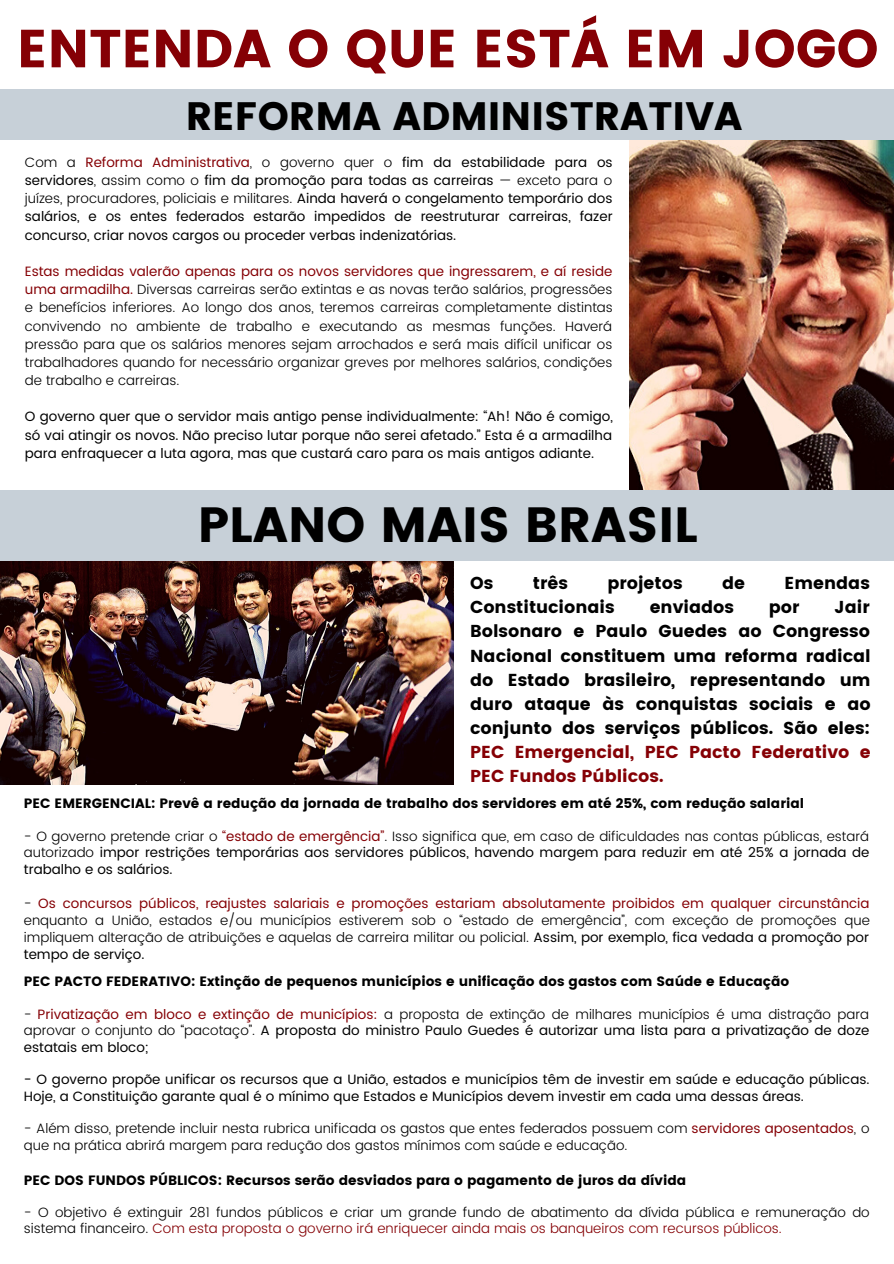
<style>
.page{position:relative;width:894px;height:1264px;background:#fff}
.page>*{position:absolute;margin:0;border:0;box-sizing:border-box;transform-origin:0 0}
.t1{font:53.4px "Poppins";color:#850005}
.t2{font:49.35px "Poppins";color:#000}
.t3{font:39.6px "Poppins";color:#000}
.t4{font:17.25px/24px "Poppins";color:#000;text-align:justify}
.t5{font:17.25px/24px "Poppins";color:#850005}
.t6{font:13.5px/18.1px "Poppins";color:#000;text-align:justify}
.t7{font:300 13.5px/18.1px "Poppins";color:#000;text-align:justify}
.t8{font:13.5px "Poppins";color:#000}
.s1{font-weight:300}
.s2{color:#850005}
.s3{font-weight:400;color:#850005}
.s4{font-weight:400}
</style>
<div class="page">
<img style="left:629px;top:139px;width:264px;height:351px">
<div style="left:0;top:89px;width:893px;height:50px;background:#c7d0d8"></div>
<img style="left:0;top:560px;width:453px;height:224px">
<div style="left:0;top:490px;width:893px;height:70px;background:#c7d0d8"></div>
<h1 class="t1" style="left:17px;top:18px;width:862px">ENTENDA O QUE ESTÁ EM JOGO</h1>
<h3 class="t3" style="left:186px;top:93px;width:558px">REFORMA ADMINISTRATIVA</h3>
<p class="t6" style="left:25px;top:153px;width:589px"><span class="s1">Com a</span> <span class="s2">Reforma Administrativa</span><span class="s1">, o governo quer o</span> fim da estabilidade para os servidores<span class="s1">, assim como o</span> fim da promoção para todas as carreiras <span class="s1">— exceto para o juízes, procuradores, policiais e militares.</span> Ainda haverá o congelamento temporário dos salários, e os entes federados estarão impedidos de reestruturar carreiras, fazer concurso, criar novos cargos ou proceder verbas indenizatórias.</p>
<p class="t7" style="left:25px;top:262px;width:589px"><span class="s3">Estas medidas valerão apenas para os novos servidores que ingressarem, e aí reside uma armadilha.</span> Diversas carreiras serão extintas e as novas terão salários, progressões e benefícios inferiores. Ao longo dos anos, teremos carreiras completamente distintas convivendo no ambiente de trabalho e executando as mesmas funções. Haverá pressão para que os salários menores sejam arrochados e será mais difícil unificar os trabalhadores quando for necessário organizar greves por melhores salários, condições de trabalho e carreiras.</p>
<p class="t6" style="left:25px;top:407px;width:589px">O governo quer que o servidor mais antigo pense individualmente: “Ah! Não é comigo, só vai atingir os novos. Não preciso lutar porque não serei afetado.” Esta é a armadilha para enfraquecer a luta agora, mas que custará caro para os mais antigos adiante.</p>
<h2 class="t2" style="left:198px;top:496px;width:501px">PLANO MAIS BRASIL</h2>
<p class="t4" style="left:470px;top:571px;width:25px">Os</p>
<p class="t4" style="left:532px;top:571px;width:36px">três</p>
<p class="t4" style="left:607px;top:571px;width:77px">projetos</p>
<p class="t4" style="left:722px;top:571px;width:24px">de</p>
<p class="t4" style="left:784px;top:571px;width:87px">Emendas</p>
<p class="t4" style="left:470px;top:595px;width:146px">Constitucionais</p>
<p class="t4" style="left:649px;top:595px;width:86px">enviados</p>
<p class="t4" style="left:768px;top:595px;width:32px">por</p>
<p class="t4" style="left:470px;top:595px;width:402px;text-indent:364px">Jair Bolsonaro e Paulo Guedes ao Congresso Nacional constituem uma reforma radical do Estado brasileiro, representando um duro ataque às conquistas sociais e ao conjunto dos serviços públicos. São eles:</p>
<p class="t5" style="left:470px;top:739px;width:402px">PEC Emergencial, PEC Pacto Federativo e<br>PEC Fundos Públicos.</p>
<p class="t8" style="left:24px;top:795px;width:781px">PEC EMERGENCIAL: Prevê a redução da jornada de trabalho dos servidores em até 25%, com redução salarial</p>
<p class="t6" style="left:24px;top:827px;width:846px;line-height:17px"><span class="s1">- O governo pretende criar o</span> <span class="s2">“estado de emergência”</span><span class="s1">. Isso significa que, em caso de dificuldades nas contas públicas, estará autorizado</span> impor restrições temporárias aos servidores públicos, havendo margem para reduzir em até 25% a jornada de trabalho e os salários.</p>
<p class="t7" style="left:24px;top:895px;width:847px;line-height:17px">- <span class="s3">Os concursos públicos, reajustes salariais e promoções estariam absolutamente proibidos em qualquer circunstância </span>enquanto a União, estados e/ou municípios estiverem sob o “estado de emergência”, com exceção de promoções que impliquem alteração de atribuições e aquelas de carreira militar ou policial. <span class="s4">Assim, por exemplo, fica vedada a promoção por tempo de serviço.</span></p>
<p class="t8" style="left:24px;top:973px;width:766px">PEC PACTO FEDERATIVO: Extinção de pequenos municípios e unificação dos gastos com Saúde e Educação</p>
<p class="t6" style="left:24px;top:1005px;width:846px;line-height:16.4px"><span class="s1">-</span> <span class="s2">Privatização em bloco e extinção de municípios:</span> <span class="s1">a proposta de extinção de milhares municípios é uma distração para aprovar o conjunto do “pacotaço”.</span> A proposta do ministro Paulo Guedes é autorizar uma lista para a privatização de doze estatais em bloco;</p>
<p class="t6" style="left:24px;top:1071px;width:846px;line-height:16.4px">- O governo propõe unificar os recursos que a União, estados e municípios têm de investir em saúde e educação públicas.<br>Hoje, a Constituição garante qual é o mínimo que Estados e Municípios devem investir em cada uma dessas áreas.</p>
<p class="t7" style="left:24px;top:1120px;width:846px;line-height:16.4px">- Além disso, pretende incluir nesta rubrica unificada os gastos que entes federados possuem com <span class="s3">servidores aposentados</span>, o que na prática abrirá margem para redução dos gastos mínimos com saúde e educação.</p>
<p class="t8" style="left:24px;top:1172px;width:663px">PEC DOS FUNDOS PÚBLICOS: Recursos serão desviados para o pagamento de juros da dívida</p>
<p class="t7" style="left:24px;top:1203px;width:847px;line-height:16.5px">- O objetivo é extinguir 281 fundos públicos e criar um grande fundo de abatimento da dívida pública e remuneração do sistema financeiro. <span class="s2">Com esta proposta o governo irá enriquecer ainda mais os banqueiros com recursos públicos.</span></p>
</div>
